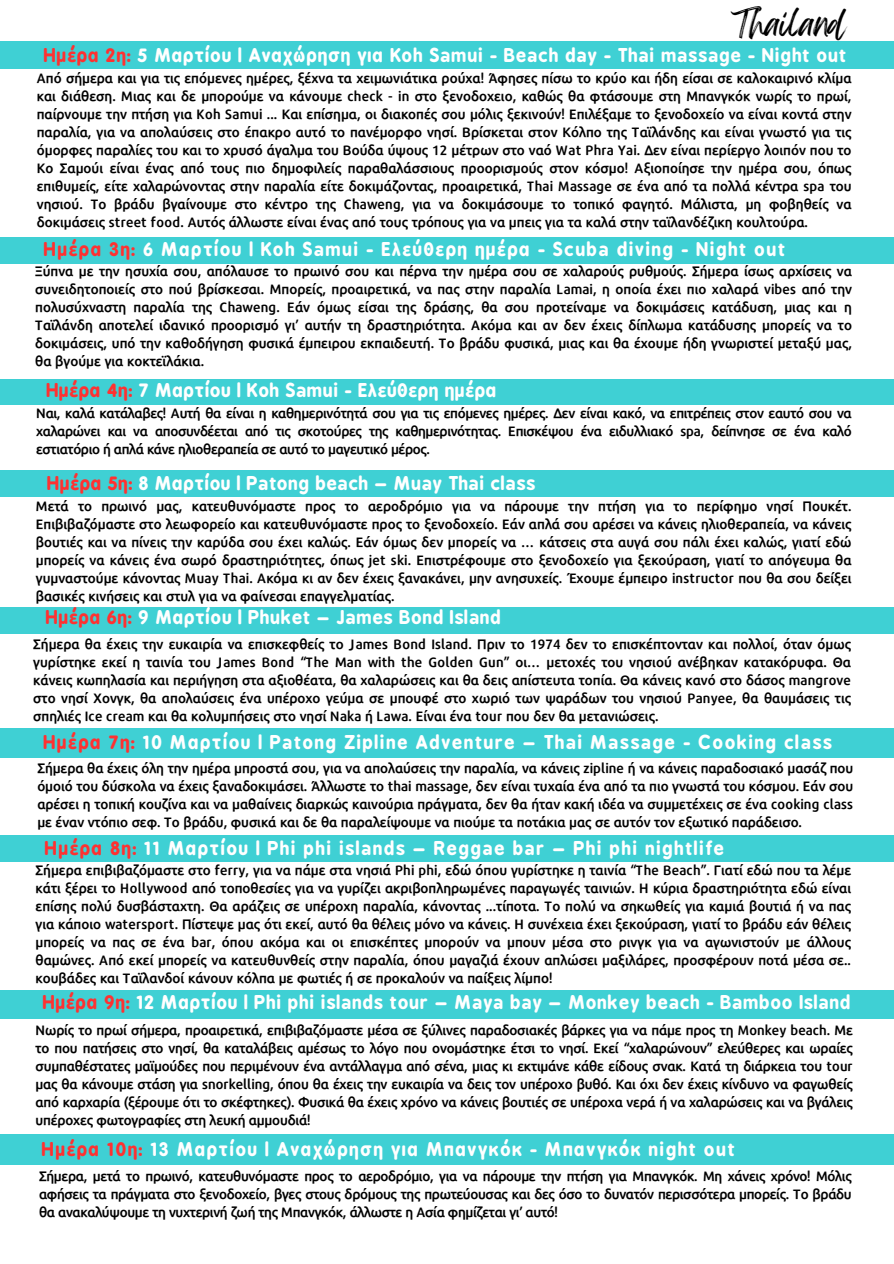
<style>
.page{position:relative;width:894px;height:1264px;background:#fff}
.page>*{position:absolute;margin:0;border:0;box-sizing:border-box;transform-origin:0 0}
.t1{font:30px "Feeling Passionate";color:#000}
.t2{font:700 18px "B Preplay";letter-spacing:.05em;color:#fff}
.t3{font:700 18px "B Preplay";letter-spacing:.085em;color:#fff}
.t4{font:600 13.5px/18px "Repo";color:#000;text-align:justify}
.s1{color:#ff3131}
</style>
<div class="page">
<div style="left:0;top:42px;width:893px;height:27px;background:#3fd0d4"></div>
<div style="left:0;top:236px;width:893px;height:27px;background:#3fd0d4"></div>
<div style="left:0;top:379px;width:893px;height:26px;background:#3fd0d4"></div>
<div style="left:0;top:470px;width:893px;height:27px;background:#3fd0d4"></div>
<div style="left:0;top:607px;width:893px;height:26px;background:#3fd0d4"></div>
<div style="left:0;top:728px;width:893px;height:30px;background:#3fd0d4"></div>
<div style="left:0;top:835px;width:893px;height:26px;background:#3fd0d4"></div>
<div style="left:0;top:990px;width:893px;height:28px;background:#3fd0d4"></div>
<div style="left:0;top:1134px;width:893px;height:30px;background:#3fd0d4"></div>
<h1 class="t1" style="left:731px;top:-1px;width:117px">Thailand</h1>
<h2 class="t2" style="left:44px;top:44px;width:803px"><span class="s1">Ημέρα 2η:</span> 5 Μαρτίου | Αναχώρηση για Koh Samui - Beach day - Thai massage - Night out</h2>
<p class="t4" style="left:37px;top:69px;width:816px">Από σήμερα και για τις επόμενες ημέρες, ξέχνα τα χειμωνιάτικα ρούχα! Άφησες πίσω το κρύο και ήδη είσαι σε καλοκαιρινό κλίμα και διάθεση. Μιας και δε μπορούμε να κάνουμε check - in στο ξενοδοχειο, καθώς θα φτάσουμε στη Μπανγκόκ νωρίς το πρωί, παίρνουμε την πτήση για Koh Samui ... Και επίσημα, οι διακοπές σου μόλις ξεκινούν! Επιλέξαμε το ξενοδοχείο να είναι κοντά στην παραλία, για να απολαύσεις στο έπακρο αυτό το πανέμορφο νησί. Βρίσκεται στον Κόλπο της Ταϊλάνδης και είναι γνωστό για τις όμορφες παραλίες του και το χρυσό άγαλμα του Βούδα ύψους 12 μέτρων στο ναό Wat Phra Yai. Δεν είναι περίεργο λοιπόν που το Κο Σαμούι είναι ένας από τους πιο δημοφιλείς παραθαλάσσιους προορισμούς στον κόσμο! Αξιοποίησε την ημέρα σου, όπως επιθυμείς, είτε χαλαρώνοντας στην παραλία είτε δοκιμάζοντας, προαιρετικά, Thai Massage σε ένα από τα πολλά κέντρα spa του νησιού. Το βράδυ βγαίνουμε στο κέντρο της Chaweng, για να δοκιμάσουμε το τοπικό φαγητό. Μάλιστα, μη φοβηθείς να δοκιμάσεις street food. Αυτός άλλωστε είναι ένας από τους τρόπους για να μπεις για τα καλά στην ταϊλανδέζικη κουλτούρα.</p>
<h2 class="t3" style="left:44px;top:238px;width:742px"><span class="s1">Ημέρα 3η:</span> 6 Μαρτίου | Koh Samui - Ελεύθερη ημέρα - Scuba diving - Night out</h2>
<p class="t4" style="left:35px;top:262px;width:818px">Ξύπνα με την ησυχία σου, απόλαυσε το πρωινό σου και πέρνα την ημέρα σου σε χαλαρούς ρυθμούς. Σήμερα ίσως αρχίσεις να συνειδητοποιείς στο πού βρίσκεσαι. Μπορείς, προαιρετικά, να πας στην παραλία Lamai, η οποία έχει πιο χαλαρά vibes από την πολυσύχναστη παραλία της Chaweng. Εάν όμως είσαι της δράσης, θα σου προτείναμε να δοκιμάσεις κατάδυση, μιας και η Ταϊλάνδη αποτελεί ιδανικό προορισμό γι’ αυτήν τη δραστηριότητα. Ακόμα και αν δεν έχεις δίπλωμα κατάδυσης μπορείς να το δοκιμάσεις, υπό την καθοδήγηση φυσικά έμπειρου εκπαιδευτή. Το βράδυ φυσικά, μιας και θα έχουμε ήδη γνωριστεί μεταξύ μας, θα βγούμε για κοκτεϊλάκια.</p>
<h2 class="t2" style="left:46px;top:379px;width:451px"><span class="s1">Ημέρα 4η:</span> 7 Μαρτίου | Koh Samui - Ελεύθερη ημέρα</h2>
<p class="t4" style="left:36px;top:403px;width:816px">Ναι, καλά κατάλαβες! Αυτή θα είναι η καθημερινότητά σου για τις επόμενες ημέρες. Δεν είναι κακό, να επιτρέπεις στον εαυτό σου να χαλαρώνει και να αποσυνδέεται από τις σκοτούρες της καθημερινότητας. Επισκέψου ένα ειδυλλιακό spa, δείπνησε σε ένα καλό εστιατόριο ή απλά κάνε ηλιοθεραπεία σε αυτό το μαγευτικό μέρος.</p>
<h2 class="t2" style="left:47px;top:472px;width:489px"><span class="s1">Ημέρα 5η:</span> 8 Μαρτίου | Patong beach – Muay Thai class</h2>
<p class="t4" style="left:36px;top:496px;width:817px">Μετά το πρωινό μας, κατευθυνόμαστε προς το αεροδρόμιο για να πάρουμε την πτήση για το περίφημο νησί Πουκέτ.<br>Επιβιβαζόμαστε στο λεωφορείο και κατευθυνόμαστε προς το ξενοδοχείο. Εάν απλά σου αρέσει να κάνεις ηλιοθεραπεία, να κάνεις βουτιές και να πίνεις την καρύδα σου έχει καλώς. Εάν όμως δεν μπορείς να … κάτσεις στα αυγά σου πάλι έχει καλώς, γιατί εδώ μπορείς να κάνεις ένα σωρό δραστηριότητες, όπως jet ski. Επιστρέφουμε στο ξενοδοχείο για ξεκούραση, γιατί το απόγευμα θα γυμναστούμε κάνοντας Muay Thai. Ακόμα κι αν δεν έχεις ξανακάνει, μην ανησυχείς. Έχουμε έμπειρο instructor που θα σου δείξει βασικές κινήσεις και στυλ για να φαίνεσαι επαγγελματίας.</p>
<h2 class="t2" style="left:46px;top:606px;width:456px"><span class="s1">Ημέρα 6η:</span> 9 Μαρτίου | Phuket – James Bond Island</h2>
<p class="t4" style="left:33px;top:634px;width:819px">Σήμερα θα έχεις την ευκαιρία να επισκεφθείς το James Bond Island. Πριν το 1974 δεν το επισκέπτονταν και πολλοί, όταν όμως γυρίστηκε εκεί η ταινία του James Bond “The Μan with the Golden Gun” οι… μετοχές του νησιού ανέβηκαν κατακόρυφα. Θα κάνεις κωπηλασία και περιήγηση στα αξιοθέατα, θα χαλαρώσεις και θα δεις απίστευτα τοπία. Θα κάνεις κανό στο δάσος mangrove στο νησί Χονγκ, θα απολαύσεις ένα υπέροχο γεύμα σε μπουφέ στο χωριό των ψαράδων του νησιού Panyee, θα θαυμάσεις τις σπηλιές Ice cream και θα κολυμπήσεις στο νησί Naka ή Lawa. Είναι ένα tour που δεν θα μετανιώσεις.</p>
<h2 class="t3" style="left:43px;top:731px;width:789px"><span class="s1">Ημέρα 7η:</span> 10 Μαρτίου | Patong Zipline Adventure – Thai Massage - Cooking class</h2>
<p class="t4" style="left:37px;top:758px;width:817px">Σήμερα θα έχεις όλη την ημέρα μπροστά σου, για να απολαύσεις την παραλία, να κάνεις zipline ή να κάνεις παραδοσιακό μασάζ που όμοιό του δύσκολα να έχεις ξαναδοκιμάσει. Άλλωστε το thai massage, δεν είναι τυχαία ένα από τα πιο γνωστά του κόσμου. Εάν σου αρέσει η τοπική κουζίνα και να μαθαίνεις διαρκώς καινούρια πράγματα, δεν θα ήταν κακή ιδέα να συμμετέχεις σε ένα cooking class με έναν ντόπιο σεφ. Το βράδυ, φυσικά και δε θα παραλείψουμε να πιούμε τα ποτάκια μας σε αυτόν τον εξωτικό παράδεισο.</p>
<h2 class="t3" style="left:45px;top:837px;width:680px"><span class="s1">Ημέρα 8η:</span> 11 Μαρτίου | Phi phi islands – Reggae bar – Phi phi nightlife</h2>
<p class="t4" style="left:36px;top:861px;width:816px">Σήμερα επιβιβαζόμαστε στο ferry, για να πάμε στα νησιά Phi phi, εδώ όπου γυρίστηκε η ταινία “The Beach”. Γιατί εδώ που τα λέμε κάτι ξέρει το Hollywood από τοποθεσίες για να γυρίζει ακριβοπληρωμένες παραγωγές ταινιών. Η κύρια δραστηριότητα εδώ είναι επίσης πολύ δυσβάσταχτη. Θα αράζεις σε υπέροχη παραλία, κάνοντας ...τίποτα. Το πολύ να σηκωθείς για καμιά βουτιά ή να πας για κάποιο watersport. Πίστεψε μας ότι εκεί, αυτό θα θέλεις μόνο να κάνεις. Η συνέχεια έχει ξεκούραση, γιατί το βράδυ εάν θέλεις μπορείς να πας σε ένα bar, όπου ακόμα και οι επισκέπτες μπορούν να μπουν μέσα στο ρινγκ για να αγωνιστούν με άλλους θαμώνες. Από εκεί μπορείς να κατευθυνθείς στην παραλία, όπου μαγαζιά έχουν απλώσει μαξιλάρες, προσφέρουν ποτά μέσα σε.. κουβάδες και Ταϊλανδοί κάνουν κόλπα με φωτιές ή σε προκαλούν να παίξεις λίμπο!</p>
<h2 class="t2" style="left:43px;top:991px;width:809px"><span class="s1">Ημέρα 9η:</span> 12 Μαρτίου | Phi phi islands tour – Maya bay – Monkey beach - Bamboo Island</h2>
<p class="t4" style="left:36px;top:1020px;width:818px">Νωρίς το πρωί σήμερα, προαιρετικά, επιβιβαζόμαστε μέσα σε ξύλινες παραδοσιακές βάρκες για να πάμε προς τη Monkey beach. Με το που πατήσεις στο νησί, θα καταλάβεις αμέσως το λόγο που ονομάστηκε έτσι το νησί. Εκεί “χαλαρώνουν” ελεύθερες και ωραίες συμπαθέστατες μαϊμούδες που περιμένουν ένα αντάλλαγμα από σένα, μιας κι εκτιμάνε κάθε είδους σνακ. Κατά τη διάρκεια του tour μας θα κάνουμε στάση για snorkelling, όπου θα έχεις την ευκαιρία να δεις τον υπέροχο βυθό. Και όχι δεν έχεις κίνδυνο να φαγωθείς από καρχαρία (ξέρουμε ότι το σκέφτηκες). Φυσικά θα έχεις χρόνο να κάνεις βουτιές σε υπέροχα νερά ή να χαλαρώσεις και να βγάλεις υπέροχες φωτογραφίες στη λευκή αμμουδιά!</p>
<h2 class="t3" style="left:42px;top:1138px;width:694px"><span class="s1">Ημέρα 10η:</span> 13 Μαρτίου | Αναχώρηση για Μπανγκόκ - Μπανγκόκ night out</h2>
<p class="t4" style="left:39px;top:1166px;width:813px">Σήμερα, μετά το πρωινό, κατευθυνόμαστε προς το αεροδρόμιο, για να πάρουμε την πτήση για Μπανγκόκ. Μη χάνεις χρόνο! Μόλις αφήσεις τα πράγματα στο ξενοδοχείο, βγες στους δρόμους της πρωτεύουσας και δες όσο το δυνατόν περισσότερα μπορείς. Το βράδυ θα ανακαλύψουμε τη νυχτερινή ζωή της Μπανγκόκ, άλλωστε η Ασία φημίζεται γι’ αυτό!</p>
</div>
